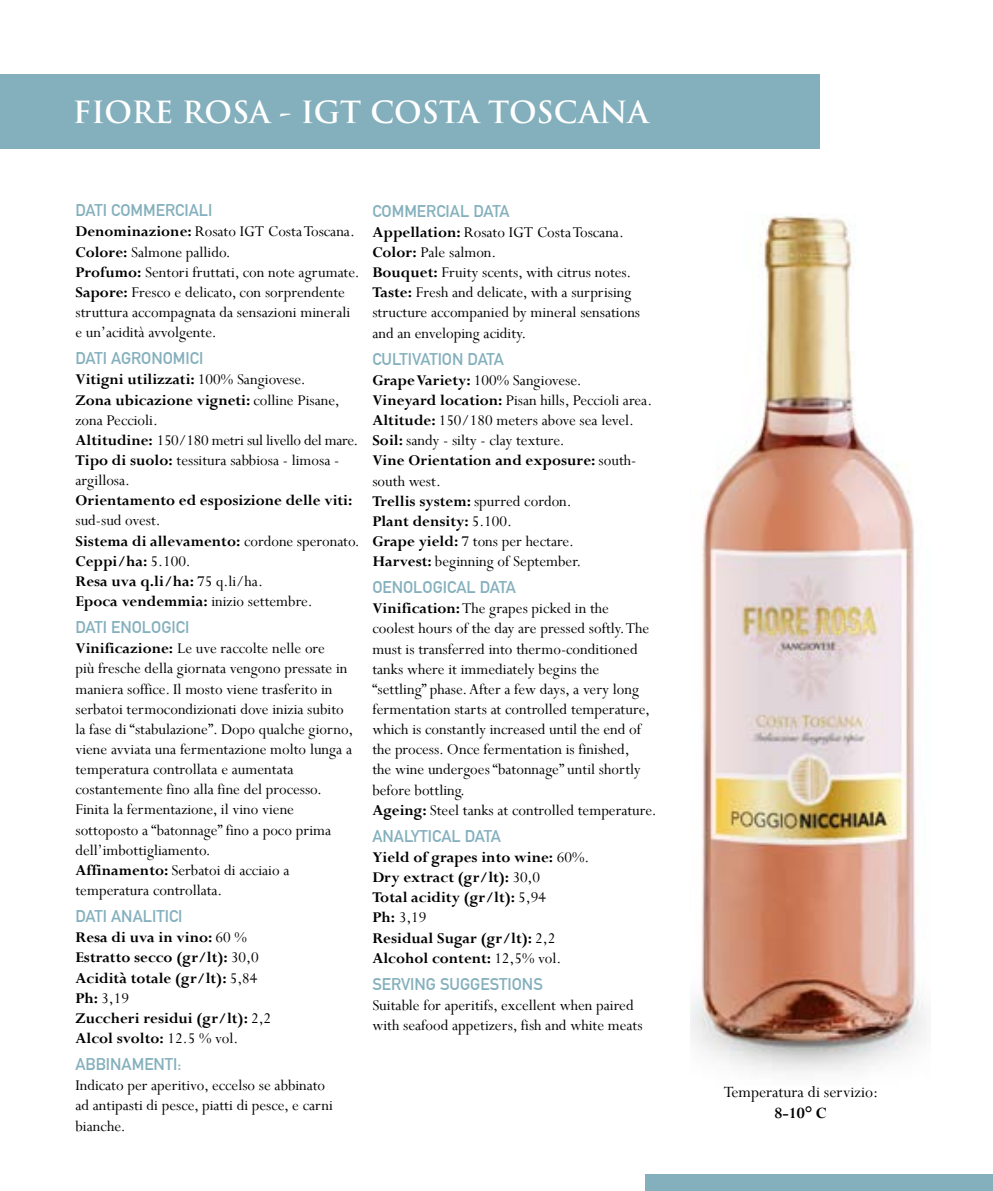
<style>
.page{position:relative;width:993px;height:1191px;background:#fff}
.page>*{position:absolute;margin:0;border:0;box-sizing:border-box;transform-origin:0 0}
.t1{font:700 29.75px "Trajan Pro";color:#fff}
.t2{font:17.5px "Perpetua";color:#000}
.t3{font:700 17.5px "Perpetua";color:#000}
.t4{font:16.62px/20.1px "Perpetua";color:#000}
.t5{font:700 16.62px/20.1px "Perpetua";color:#000}
.t6{font:700 16.62px "DIN Alternate";color:#84b0bd}
.s1{font-weight:700}
.s2{font-weight:400}
</style>
<div class="page">
<div style="left:0;top:74px;width:819px;height:75px;background:#84b0bd"></div>
<img style="left:690px;top:215px;width:236px;height:857px">
<div style="left:645px;top:1174px;width:347px;height:17px;background:#84b0bd"></div>
<h1 class="t1" style="left:73px;top:93px;width:577px">FIORE ROSA - IGT COSTA TOSCANA</h1>
<p class="t6" style="left:75px;top:198px;width:138px">DATI COMMERCIALI</p>
<p class="t4" style="left:75px;top:221px;width:286px"><span class="s1">Denominazione:</span> Rosato IGT Costa Toscana.<br><span class="s1">Colore:</span> Salmone pallido.<br><span class="s1">Profumo:</span> Sentori fruttati, con note agrumate.<br><span class="s1">Sapore:</span> Fresco e delicato, con sorprendente struttura accompagnata da sensazioni minerali e un’acidità avvolgente.</p>
<p class="t6" style="left:75px;top:346px;width:129px">DATI AGRONOMICI</p>
<p class="t4" style="left:75px;top:369px;width:284px"><span class="s1">Vitigni utilizzati:</span> 100% Sangiovese.<br><span class="s1">Zona ubicazione vigneti:</span> colline Pisane, zona Peccioli.<br><span class="s1">Altitudine:</span> 150/180 metri sul livello del mare.<br><span class="s1">Tipo di suolo:</span> tessitura sabbiosa - limosa - argillosa.</p>
<p class="t5" style="left:75px;top:490px;width:278px">Orientamento ed esposizione delle viti:</p>
<p class="t4" style="left:75px;top:510px;width:286px">sud-sud ovest.<br><span class="s1">Sistema di allevamento:</span> cordone speronato.<br><span class="s1">Ceppi/ha:</span> 5.100.<br><span class="s1">Resa uva q.li/ha:</span> 75 q.li/ha.<br><span class="s1">Epoca vendemmia:</span> inizio settembre.</p>
<p class="t6" style="left:75px;top:614px;width:115px">DATI ENOLOGICI</p>
<p class="t4" style="left:75px;top:638px;width:279px"><span class="s1">Vinificazione:</span> Le uve raccolte nelle ore<br>più fresche della giornata vengono pressate in maniera soffice. Il mosto viene trasferito in serbatoi termocondizionati dove inizia subito la fase di “stabulazione”. Dopo qualche giorno, viene avviata una fermentazione molto lunga a temperatura controllata e aumentata costantemente fino alla fine del processo.<br>Finita la fermentazione, il vino viene sottoposto a “batonnage” fino a poco prima dell’imbottigliamento.<br><span class="s1">Affinamento:</span> Serbatoi di acciaio a temperatura controllata.</p>
<p class="t6" style="left:75px;top:903px;width:108px">DATI ANALITICI</p>
<p class="t5" style="left:75px;top:927px;width:197px">Resa di uva in vino: <span class="s2">60 %<br></span>Estratto secco (gr/lt): <span class="s2">30,0<br></span>Acidità totale (gr/lt): <span class="s2">5,84<br></span>Ph: <span class="s2">3,19<br></span>Zuccheri residui (gr/lt): <span class="s2">2,2<br></span>Alcol svolto: <span class="s2">12.5 % vol.</span></p>
<p class="t6" style="left:75px;top:1051px;width:108px">ABBINAMENTI:</p>
<p class="t4" style="left:75px;top:1075px;width:259px">Indicato per aperitivo, eccelso se abbinato ad antipasti di pesce, piatti di pesce, e carni bianche.</p>
<p class="t6" style="left:372px;top:198px;width:139px">COMMERCIAL DATA</p>
<p class="t4" style="left:372px;top:222px;width:269px"><span class="s1">Appellation:</span> Rosato IGT Costa Toscana.<br><span class="s1">Color:</span> Pale salmon.<br><span class="s1">Bouquet:</span> Fruity scents, with citrus notes.<br><span class="s1">Taste:</span> Fresh and delicate, with a surprising structure accompanied by mineral sensations and an enveloping acidity.</p>
<p class="t6" style="left:372px;top:346px;width:133px">CULTIVATION DATA</p>
<p class="t4" style="left:372px;top:369px;width:281px"><span class="s1">Grape Variety:</span> 100% Sangiovese.<br><span class="s1">Vineyard location:</span> Pisan hills, Peccioli area.<br><span class="s1">Altitude:</span> 150/180 meters above sea level.<br><span class="s1">Soil:</span> sandy - silty - clay texture.<br><span class="s1">Vine Orientation and exposure:</span> south&shy;south west.<br><span class="s1">Trellis system:</span> spurred cordon.<br><span class="s1">Plant density:</span> 5.100.<br><span class="s1">Grape yield:</span> 7 tons per hectare.<br><span class="s1">Harvest:</span> beginning of September.</p>
<p class="t6" style="left:372px;top:574px;width:145px">OENOLOGICAL DATA</p>
<p class="t4" style="left:372px;top:598px;width:286px"><span class="s1">Vinification:</span> The grapes picked in the<br>coolest hours of the day are pressed softly. The must is transferred into thermo-conditioned tanks where it immediately begins the “settling” phase. After a few days, a very long fermentation starts at controlled temperature, which is constantly increased until the end of the process. Once fermentation is finished,<br>the wine undergoes “batonnage” until shortly before bottling.<br><span class="s1">Ageing:</span> Steel tanks at controlled temperature.</p>
<p class="t6" style="left:372px;top:823px;width:130px">ANALYTICAL DATA</p>
<p class="t5" style="left:372px;top:847px;width:218px">Yield of grapes into wine: <span class="s2">60%.<br></span>Dry extract (gr/lt): <span class="s2">30,0<br></span>Total acidity (gr/lt): <span class="s2">5,94<br></span>Ph: <span class="s2">3,19<br></span>Residual Sugar (gr/lt): <span class="s2">2,2<br></span>Alcohol content: <span class="s2">12,5% vol.</span></p>
<p class="t6" style="left:372px;top:971px;width:172px">SERVING SUGGESTIONS</p>
<p class="t4" style="left:372px;top:994px;width:272px">Suitable for aperitifs, excellent when paired with seafood appetizers, fish and white meats</p>
<p class="t2" style="left:723px;top:1080px;width:156px">Temperatura di servizio:</p>
<p class="t3" style="left:774px;top:1101px;width:54px">8-10° C</p>
</div>
